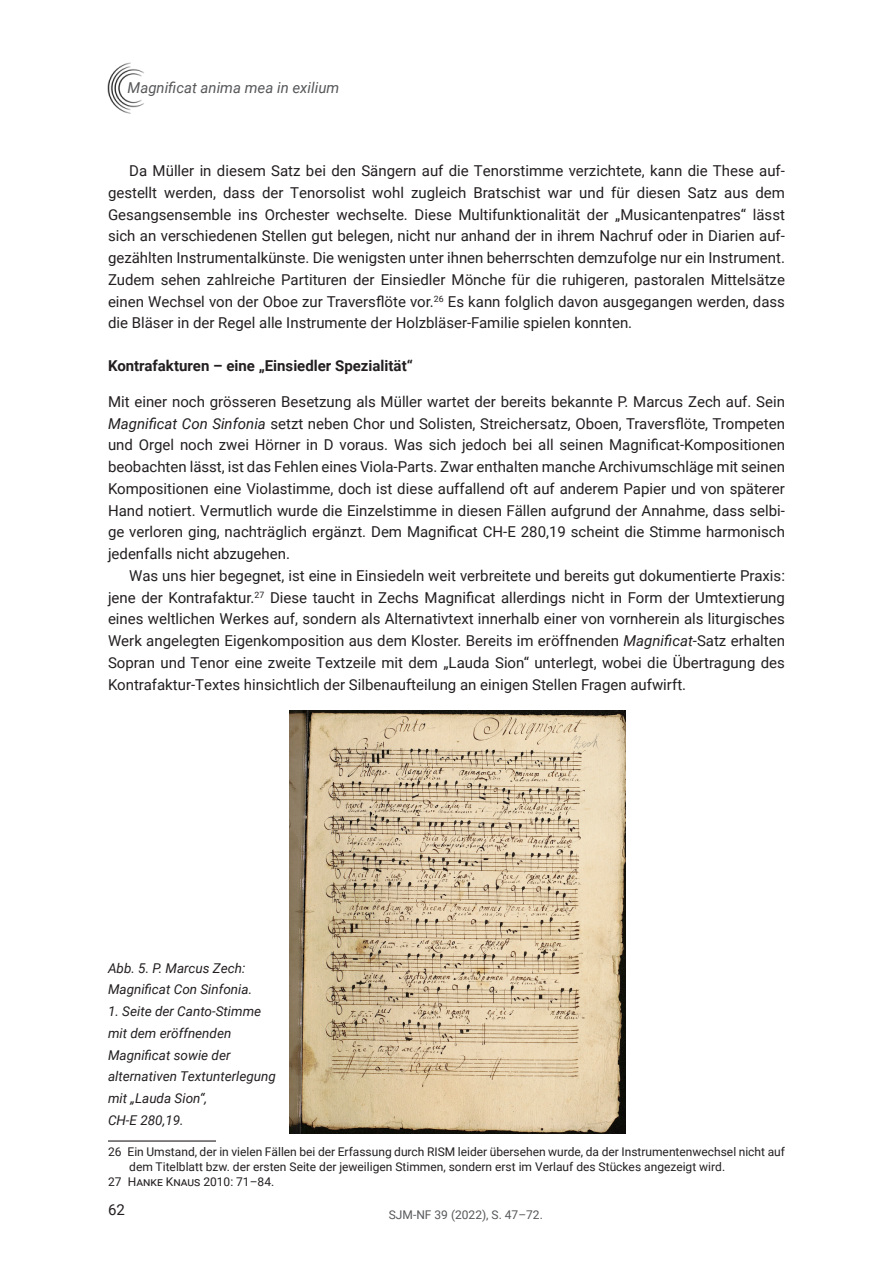
<style>
.page{position:relative;width:893px;height:1272px;background:#fff}
.page>*{position:absolute;margin:0;border:0;box-sizing:border-box;transform-origin:0 0}
.Standard_SJM{font:15px/21.8px "Roboto";color:#231f20;text-align:justify}
.Standard_SJM_ohne_Ei{font:15px/21.8px "Roboto";color:#231f20;text-align:justify}
.Artikel_Zwischentite{font:700 15px "Roboto";color:#231f20}
.t1{font:italic 15px "Roboto";color:#57585a}
.Bildlegende{font:italic 13.5px "Roboto";color:#231f20}
.Fussnoten_SJM{font:12px/15px "Roboto";color:#231f20}
.t2{font:12px "Roboto";color:#57585a}
.s1{font-style:italic}
</style>
<div class="page">
<img style="left:107px;top:62px;width:37px;height:52px">
<hr style="left:108px;top:1140px;width:108px;height:1px;background:#231f20">
<img style="left:290px;top:710px;width:336px;height:423px">
<p class="t1" style="left:128px;top:77px;width:213px">Magnificat anima mea in exilium</p>
<p class="Standard_SJM" style="left:108px;top:159px;width:678px;text-indent:21px">Da Müller in diesem Satz bei den Sängern auf die Tenorstimme verzichtete, kann die These auf&shy;gestellt werden, dass der Tenorsolist wohl zugleich Bratschist war und für diesen Satz aus dem Gesangsensemble ins Orchester wechselte. Diese Multifunktionalität der „Musicantenpatres“ lässt sich an verschiedenen Stellen gut belegen, nicht nur anhand der in ihrem Nachruf oder in Diarien auf&shy;gezählten Instrumentalkünste. Die wenigsten unter ihnen beherrschten demzufolge nur ein Instrument.<br>Zudem sehen zahlreiche Partituren der Einsiedler Mönche für die ruhigeren, pastoralen Mittelsätze einen Wechsel von der Oboe zur Traversflöte vor.<sup>26</sup> Es kann folglich davon ausgegangen werden, dass die Bläser in der Regel alle Instrumente der Holzbläser-Familie spielen konnten.</p>
<p class="Artikel_Zwischentite" style="left:108px;top:355px;width:306px">Kontrafakturen – eine „Einsiedler Spezialität“</p>
<p class="Standard_SJM_ohne_Ei" style="left:108px;top:390px;width:678px">Mit einer noch grösseren Besetzung als Müller wartet der bereits bekannte P. Marcus Zech auf. Sein <span class="s1">Magnificat Con Sinfonia</span> setzt neben Chor und Solisten, Streichersatz, Oboen, Traversflöte, Trompeten und Orgel noch zwei Hörner in D voraus. Was sich jedoch bei all seinen Magnificat-Kompositionen beobachten lässt, ist das Fehlen eines Viola-Parts. Zwar enthalten manche Archivumschläge mit seinen Kompositionen eine Violastimme, doch ist diese auffallend oft auf anderem Papier und von späterer Hand notiert. Vermutlich wurde die Einzelstimme in diesen Fällen aufgrund der Annahme, dass selbi&shy;ge verloren ging, nachträglich ergänzt. Dem Magnificat CH-E 280,19 scheint die Stimme harmonisch jedenfalls nicht abzugehen.</p>
<p class="Standard_SJM" style="left:108px;top:564px;width:678px;text-indent:21px">Was uns hier begegnet, ist eine in Einsiedeln weit verbreitete und bereits gut dokumentierte Praxis: jene der Kontrafaktur.<sup>27</sup> Diese taucht in Zechs Magnificat allerdings nicht in Form der Umtextierung eines weltlichen Werkes auf, sondern als Alternativtext innerhalb einer von vornherein als liturgisches Werk angelegten Eigenkomposition aus dem Kloster. Bereits im eröffnenden <span class="s1">Magnificat</span>-Satz erhalten Sopran und Tenor eine zweite Textzeile mit dem „Lauda Sion“ unterlegt, wobei die Übertragung des Kontrafaktur-Textes hinsichtlich der Silbenaufteilung an einigen Stellen Fragen aufwirft.</p>
<p class="Bildlegende" style="left:108px;top:958px;width:139px">Abb. 5. P. Marcus Zech:</p>
<p class="Bildlegende" style="left:108px;top:980px;width:146px">Magnificat Con Sinfonia.</p>
<p class="Bildlegende" style="left:108px;top:1001px;width:155px">1. Seite der Canto-Stimme</p>
<p class="Bildlegende" style="left:108px;top:1023px;width:125px">mit dem eröffnenden</p>
<p class="Bildlegende" style="left:108px;top:1045px;width:124px">Magnificat sowie der</p>
<p class="Bildlegende" style="left:108px;top:1067px;width:169px">alternativen Textunterlegung</p>
<p class="Bildlegende" style="left:108px;top:1088px;width:101px">mit „Lauda Sion“,</p>
<p class="Bildlegende" style="left:108px;top:1110px;width:77px">CH-E 280,19.</p>
<p class="Fussnoten_SJM" style="left:129px;top:1143px;width:657px;text-indent:-21px">26 Ein Umstand, der in vielen Fällen bei der Erfassung durch RISM leider übersehen wurde, da der Instrumentenwechsel nicht auf dem Titelblatt bzw. der ersten Seite der jeweiligen Stimmen, sondern erst im Verlauf des Stückes angezeigt wird.</p>
<p class="Fussnoten_SJM" style="left:108px;top:1173px;width:168px">27 Hanke Knaus 2010: 71–84.</p>
<p class="Standard_SJM" style="left:108px;top:1198px;width:18px">62</p>
<p class="t2" style="left:389px;top:1206px;width:155px">SJM-NF 39 (2022), S. 47–72.</p>
</div>
